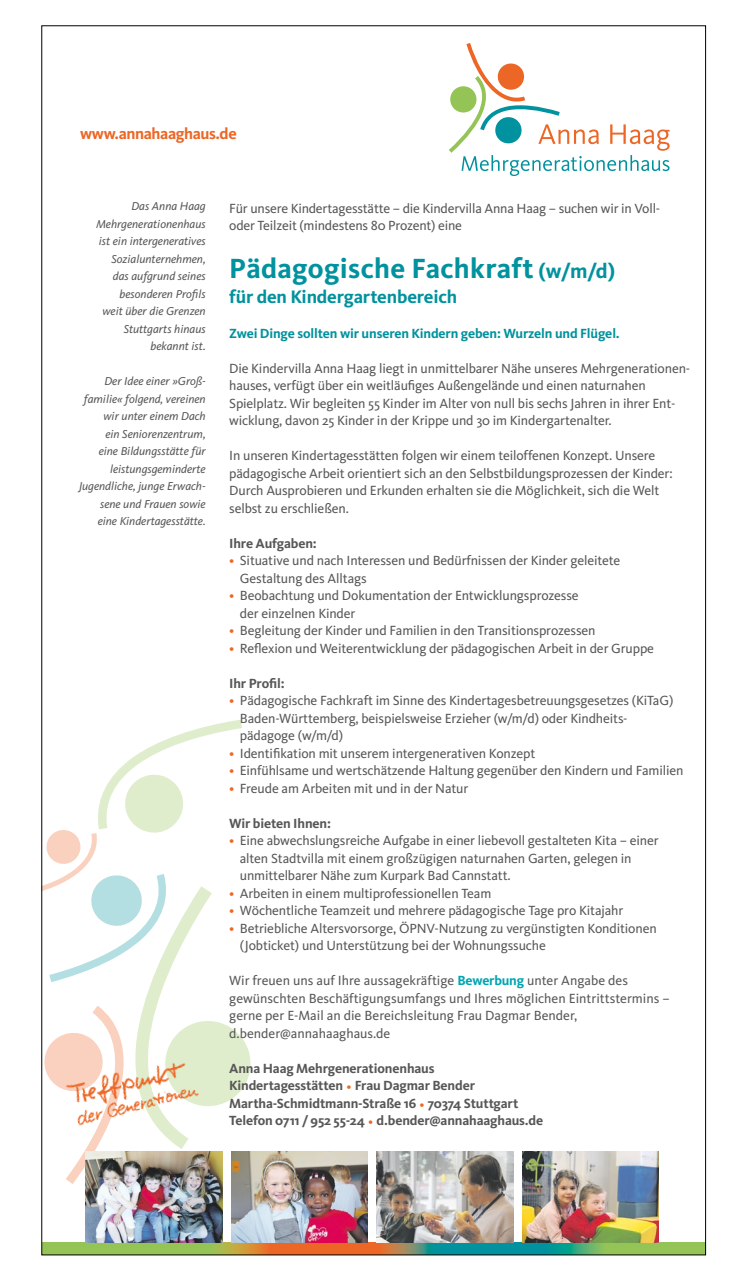
<style>
.page{position:relative;width:745px;height:1281px;background:#fff}
.page>*{position:absolute;margin:0;border:0;box-sizing:border-box;transform-origin:0 0}
.t1{font:700 28.75px "Kievit";letter-spacing:.01em;color:#00929e}
.t2{font:700 18.75px "Kievit";letter-spacing:-.01em;color:#00929e}
.t3{font:700 16.25px "Kievit";letter-spacing:-.025em;color:#ec6725}
.t4{font:13.75px/17.5px "Kievit";letter-spacing:-.01em;color:#575756}
.t5{font:700 13.75px "Kievit";letter-spacing:-.01em;color:#575756}
.t6{font:700 13.75px "Kievit";letter-spacing:-.01em;color:#00929e}
.t7{font:italic 11.88px/17.5px "Kievit";color:#575756;text-align:right}
.s1{font-size:21.25px}
.s2{color:#ec6725}
.s3{font-weight:700;color:#00a5b1}
.s4{font-size:10px;color:#ec6725}
</style>
<div class="page">
<svg style="left:43px;top:720px;width:208px;height:464px"></svg>
<div style="left:42px;top:1242px;width:168px;height:12px;background:#94c356"></div>
<div style="left:269px;top:1242px;width:111px;height:12px;background:#ec6725"></div>
<svg style="left:210px;top:1242px;width:59px;height:11px"></svg>
<div style="left:436px;top:1242px;width:111px;height:12px;background:#00929e"></div>
<div style="left:594px;top:1242px;width:111px;height:12px;background:#94c356"></div>
<svg style="left:378px;top:1242px;width:59px;height:11px"></svg>
<svg style="left:542px;top:1242px;width:63px;height:11px"></svg>
<img style="left:86px;top:1151px;width:136px;height:91px">
<img style="left:231px;top:1151px;width:136px;height:91px">
<img style="left:376px;top:1151px;width:137px;height:91px">
<img style="left:522px;top:1151px;width:136px;height:91px">
<svg style="left:449px;top:43px;width:220px;height:133px"></svg>
<img style="left:60px;top:1047px;width:136px;height:73px">
<img style="left:68px;top:1069px;width:138px;height:69px">
<p class="t3" style="left:80px;top:124px;width:158px">www.annahaaghaus.de</p>
<p class="t7" style="left:96px;top:197px;width:111px;text-align:justify;text-indent:35px">Das Anna Haag Mehrgenerationenhaus ist ein intergeneratives</p>
<p class="t7" style="left:102px;top:250px;width:105px">Sozialunternehmen, das aufgrund seines besonderen Profils weit über die Grenzen<br>Stuttgarts hinaus</p>
<p class="t7" style="left:150px;top:337px;width:57px">bekannt ist.</p>
<p class="t7" style="left:84px;top:372px;width:123px">Der Idee einer »Groß&shy;familie« folgend, vereinen wir unter einem Dach</p>
<p class="t7" style="left:79px;top:425px;width:128px">ein Seniorenzentrum,<br>eine Bildungsstätte für leistungsgeminderte<br>Jugendliche, junge Erwach&shy;sene und Frauen sowie</p>
<p class="t7" style="left:98px;top:512px;width:109px">eine Kindertagesstätte.</p>
<p class="t4" style="left:229px;top:199px;width:432px">Für unsere Kindertagesstätte – die Kindervilla Anna Haag – suchen wir in Voll&shy;oder Teilzeit (mindestens 80 Prozent) eine</p>
<p class="t1" style="left:229px;top:250px;width:387px">Pädagogische Fachkraft <span class="s1">(w/m/d)</span></p>
<p class="t2" style="left:229px;top:285px;width:229px">für den Kindergartenbereich</p>
<p class="t6" style="left:229px;top:325px;width:392px">Zwei Dinge sollten wir unseren Kindern geben: Wurzeln und Flügel.</p>
<p class="t4" style="left:229px;top:359px;width:462px">Die Kindervilla Anna Haag liegt in unmittelbarer Nähe unseres Mehrgenerationen&shy;hauses, verfügt über ein weitläufiges Außengelände und einen naturnahen Spielplatz. Wir begleiten 55 Kinder im Alter von null bis sechs Jahren in ihrer Ent&shy;wicklung, davon 25 Kinder in der Krippe und 30 im Kindergartenalter.</p>
<p class="t4" style="left:229px;top:447px;width:444px">In unseren Kindertagesstätten folgen wir einem teiloffenen Konzept. Unsere pädagogische Arbeit orientiert sich an den Selbstbildungsprozessen der Kinder:<br>Durch Ausprobieren und Erkunden erhalten sie die Möglichkeit, sich die Welt selbst zu erschließen.</p>
<p class="t5" style="left:229px;top:535px;width:89px">Ihre Aufgaben:</p>
<p class="t4" style="left:240px;top:552px;width:382px;text-indent:-11px"><span class="s2">•</span> Situative und nach Interessen und Bedürfnissen der Kinder geleitete<br>Gestaltung des Alltags</p>
<p class="t4" style="left:240px;top:587px;width:340px;text-indent:-11px"><span class="s2">•</span> Beobachtung und Dokumentation der Entwicklungsprozesse der einzelnen Kinder</p>
<p class="t4" style="left:229px;top:622px;width:367px"><span class="s2">•</span> Begleitung der Kinder und Familien in den Transitionsprozessen</p>
<p class="t4" style="left:229px;top:639px;width:426px"><span class="s2">•</span> Reflexion und Weiterentwicklung der pädagogischen Arbeit in der Gruppe</p>
<p class="t5" style="left:229px;top:675px;width:57px">Ihr Profil:</p>
<p class="t4" style="left:240px;top:692px;width:434px;text-indent:-11px"><span class="s2">•</span> Pädagogische Fachkraft im Sinne des Kindertagesbetreuungsgesetzes (KiTaG)<br>Baden-Württemberg, beispielsweise Erzieher (w/m/d) oder Kindheits&shy;pädagoge (w/m/d)</p>
<p class="t4" style="left:229px;top:744px;width:307px"><span class="s2">•</span> Identifikation mit unserem intergenerativen Konzept</p>
<p class="t4" style="left:229px;top:762px;width:455px"><span class="s2">•</span> Einfühlsame und wertschätzende Haltung gegenüber den Kindern und Familien</p>
<p class="t4" style="left:229px;top:779px;width:240px"><span class="s2">•</span> Freude am Arbeiten mit und in der Natur</p>
<p class="t5" style="left:229px;top:815px;width:103px">Wir bieten Ihnen:</p>
<p class="t4" style="left:240px;top:832px;width:420px;text-indent:-11px"><span class="s2">•</span> Eine abwechslungsreiche Aufgabe in einer liebevoll gestalteten Kita – einer alten Stadtvilla mit einem großzügigen naturnahen Garten, gelegen in unmittelbarer Nähe zum Kurpark Bad Cannstatt.</p>
<p class="t4" style="left:229px;top:884px;width:263px"><span class="s2">•</span> Arbeiten in einem multiprofessionellen Team</p>
<p class="t4" style="left:229px;top:902px;width:395px"><span class="s2">•</span> Wöchentliche Teamzeit und mehrere pädagogische Tage pro Kitajahr</p>
<p class="t4" style="left:240px;top:919px;width:418px;text-indent:-11px"><span class="s2">•</span> Betriebliche Altersvorsorge, ÖPNV-Nutzung zu vergünstigten Konditionen (Jobticket) und Unterstützung bei der Wohnungssuche</p>
<p class="t4" style="left:229px;top:972px;width:441px">Wir freuen uns auf Ihre aussagekräftige <span class="s3">Bewerbung</span> unter Angabe des gewünschten Beschäftigungsumfangs und Ihres möglichen Eintrittstermins – gerne per E-Mail an die Bereichsleitung Frau Dagmar Bender, d.bender@annahaaghaus.de</p>
<p class="t5" style="left:229px;top:1060px;width:207px">Anna Haag Mehrgenerationenhaus</p>
<p class="t5" style="left:229px;top:1077px;width:247px">Kindertagesstätten <span class="s4">•</span> Frau Dagmar Bender</p>
<p class="t5" style="left:229px;top:1095px;width:290px">Martha-Schmidtmann-Straße 16 <span class="s4">•</span> 70374 Stuttgart</p>
<p class="t5" style="left:229px;top:1112px;width:315px">Telefon 0711 / 952 55-24 <span class="s4">•</span> d.bender@annahaaghaus.de</p>
</div>
